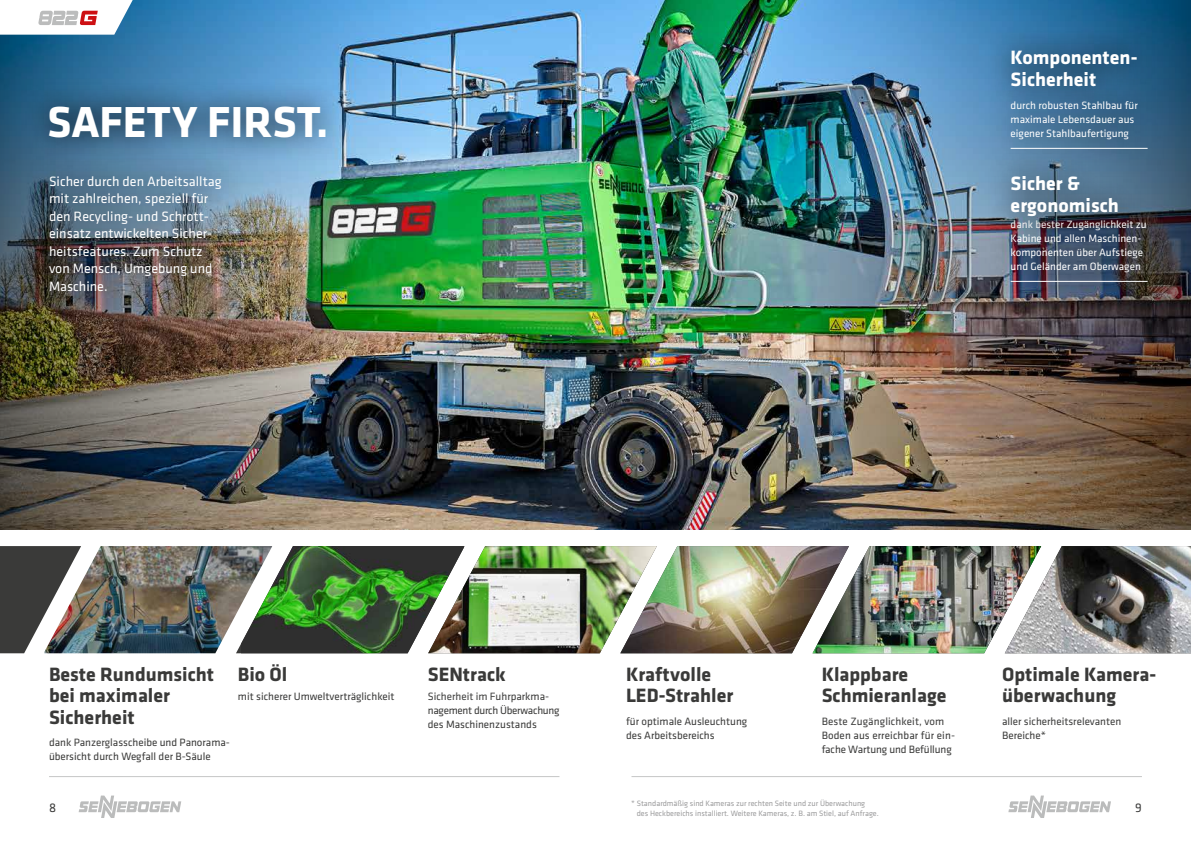
<style>
.page{position:relative;width:1191px;height:842px;background:#fff}
.page>*{position:absolute;margin:0;border:0;box-sizing:border-box;transform-origin:0 0}
.t1{font:700 45px "Klavika Basic";color:#fff}
.t2{font:700 20px/21.6px "Klavika Basic";color:#3a3a39}
.t3{font:700 20px/21.6px "Klavika Basic";color:#fff}
.t4{font:14px/17.5px "Klavika Basic";color:#fff}
.t5{font:13px "Klavika Basic";color:#3a3a39}
.t6{font:11px/14px "Klavika Basic";color:#3a3a39}
.t7{font:11px/14px "Klavika Basic";color:#fff}
.t8{font:8px "Klavika Basic";color:#9c9c9d}
</style>
<div class="page">
<hr style="left:49px;top:776px;width:510px;height:1px;background:#c5c6c6">
<hr style="left:631px;top:776px;width:511px;height:1px;background:#c5c6c6">
<img style="left:428px;top:0;width:332px;height:529px">
<img style="left:0;top:0;width:428px;height:529px">
<img style="left:760px;top:0;width:431px;height:529px">
<div style="left:0;top:546px;width:44px;height:107px;background:#3a3a39"></div>
<img style="left:44px;top:546px;width:192px;height:97px">
<img style="left:236px;top:546px;width:768px;height:107px">
<img style="left:1004px;top:546px;width:187px;height:107px">
<div style="left:987px;top:196px;width:181px;height:112px;background:#000;opacity:.75"></div>
<hr style="left:1010px;top:281px;width:137px;height:1px;background:#fff">
<div style="left:987px;top:152px;width:155px;height:88px;background:#000;opacity:.75"></div>
<div style="left:987px;top:77px;width:179px;height:97px;background:#000;opacity:.75"></div>
<hr style="left:1010px;top:148px;width:137px;height:1px;background:#fff">
<div style="left:986px;top:27px;width:172px;height:84px;background:#000;opacity:.75"></div>
<div style="left:404px;top:642px;width:125px;height:64px;background:#fff"></div>
<div style="left:978px;top:643px;width:199px;height:88px;background:#fff"></div>
<div style="left:798px;top:693px;width:177px;height:85px;background:#fff"></div>
<div style="left:797px;top:643px;width:173px;height:88px;background:#fff"></div>
<div style="left:25px;top:152px;width:220px;height:163px;background:#000;opacity:.89"></div>
<div style="left:25px;top:81px;width:325px;height:81px;background:#000;opacity:.75"></div>
<div style="left:602px;top:643px;width:154px;height:85px;background:#fff"></div>
<div style="left:26px;top:714px;width:223px;height:71px;background:#fff"></div>
<div style="left:25px;top:643px;width:212px;height:106px;background:#fff"></div>
<svg style="left:0;top:0;width:133px;height:35px"></svg>
<svg style="left:79px;top:795px;width:102px;height:23px"></svg>
<svg style="left:1008px;top:795px;width:103px;height:23px"></svg>
<h1 class="t1" style="left:47px;top:89px;width:283px">SAFETY FIRST.</h1>
<p class="t4" style="left:49px;top:172px;width:174px">Sicher durch den Arbeitsalltag mit zahlreichen, speziell für den Recycling- und Schrott&shy;einsatz entwickelten Sicher&shy;heitsfeatures. Zum Schutz von Mensch, Umgebung und<br>Maschine.</p>
<h2 class="t3" style="left:1010px;top:46px;width:128px">Komponenten-<br>Sicherheit</h2>
<p class="t7" style="left:1010px;top:98px;width:129px">durch robusten Stahlbau für maximale Lebensdauer aus eigener Stahlbaufertigung</p>
<h2 class="t3" style="left:1010px;top:172px;width:110px">Sicher &amp; ergonomisch</h2>
<p class="t7" style="left:1010px;top:217px;width:138px">dank bester Zugänglichkeit zu<br>Kabine und allen Maschinen&shy;komponenten über Aufstiege und Geländer am Oberwagen</p>
<h2 class="t2" style="left:49px;top:662px;width:167px">Beste Rundumsicht bei maximaler<br>Sicherheit</h2>
<p class="t6" style="left:49px;top:735px;width:182px">dank Panzerglasscheibe und Panorama&shy;übersicht durch Wegfall der B-Säule</p>
<h2 class="t2" style="left:238px;top:662px;width:51px">Bio Öl</h2>
<p class="t6" style="left:238px;top:689px;width:158px">mit sicherer Umweltverträglichkeit</p>
<p class="t5" style="left:49px;top:799px;width:9px">8</p>
<h2 class="t2" style="left:428px;top:662px;width:79px">SENtrack</h2>
<h2 class="t2" style="left:1002px;top:662px;width:155px">Optimale Kamera&shy;überwachung</h2>
<p class="t6" style="left:821px;top:714px;width:134px">Beste Zugänglichkeit, vom<br>Boden aus erreichbar für ein&shy;fache Wartung und Befüllung</p>
<h2 class="t2" style="left:626px;top:662px;width:109px">Kraftvolle<br>LED-Strahler</h2>
<h2 class="t2" style="left:821px;top:662px;width:126px">Klappbare<br>Schmieranlage</h2>
<p class="t6" style="left:428px;top:689px;width:133px">Sicherheit im Fuhrparkma&shy;nagement durch Überwachung des Maschinenzustands</p>
<p class="t6" style="left:626px;top:714px;width:123px">für optimale Ausleuchtung des Arbeitsbereichs</p>
<p class="t6" style="left:1002px;top:714px;width:121px">aller sicherheitsrelevanten<br>Bereiche*</p>
<p class="t8" style="left:631px;top:798px;width:235px">* Standardmäßig sind Kameras zur rechten Seite und zur Überwachung</p>
<p class="t8" style="left:636px;top:808px;width:244px">des Heckbereichs installiert. Weitere Kameras, z. B. am Stiel, auf Anfrage.</p>
<p class="t5" style="left:1135px;top:799px;width:8px">9</p>
</div>
